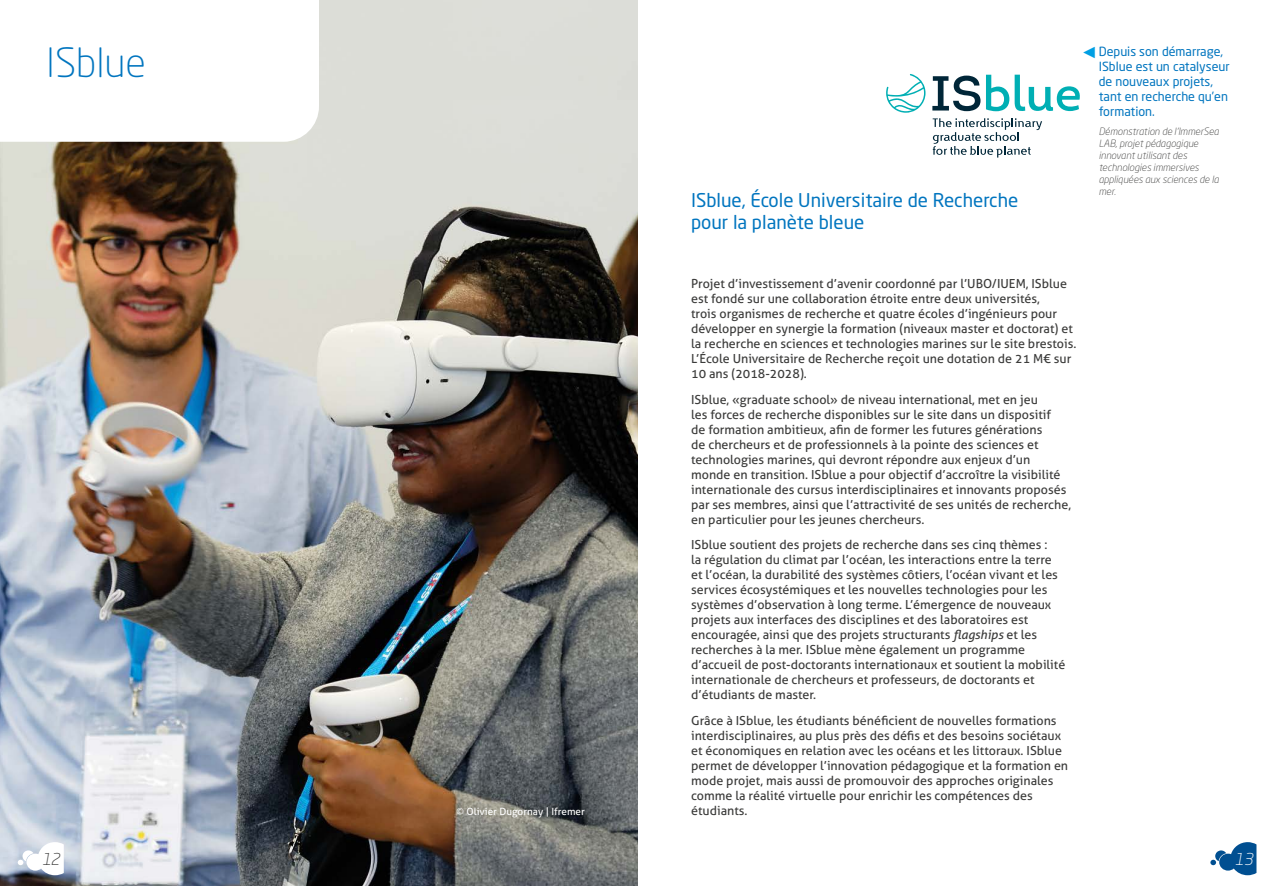
<style>
.page{position:relative;width:1276px;height:886px;background:#fff}
.page>*{position:absolute;margin:0;border:0;box-sizing:border-box;transform-origin:0 0}
.t1{font:300 40px "Neo Sans Std";color:#0075bf}
.t2{font:18.75px/22.5px "Neo Sans Std";color:#0075bf}
.t3{font:italic 300 16.25px "Neo Sans Std";color:#3c3c3b}
.t4{font:italic 300 16.25px "Neo Sans Std";color:#fff}
.t5{font:italic 700 16.25px "Arial";color:#009fe3}
.t6{font:12.5px/15px "Aller";color:#3c3c3b}
.t7{font:12.5px/15px "Neo Sans Std";color:#0075bf}
.t8{font:italic 300 10px/12px "Neo Sans Std";color:#3c3c3b}
.t9{font:10px "Aller";color:#fff}
.s1{font-family:"Neo Sans Std"}
.s2{font-style:italic}
</style>
<div class="page">
<img style="left:0;top:0;width:638px;height:886px">
<svg style="left:1210px;top:842px;width:46px;height:33px"></svg>
<svg style="left:18px;top:842px;width:46px;height:33px"></svg>
<svg style="left:0;top:0;width:319px;height:142px"></svg>
<svg style="left:932px;top:76px;width:48px;height:35px"></svg>
<svg style="left:986px;top:75px;width:94px;height:37px"></svg>
<svg style="left:932px;top:118px;width:110px;height:40px"></svg>
<svg style="left:886px;top:74px;width:39px;height:39px"></svg>
<h1 class="t1" style="left:46px;top:38px;width:101px">ISblue</h1>
<p class="t9" style="left:456px;top:805px;width:130px"><span class="s1">©</span> Olivier Dugornay | Ifremer</p>
<h2 class="t2" style="left:691px;top:188px;width:329px">ISblue, École Universitaire de Recherche pour la planète bleue</h2>
<p class="t7" style="left:1098px;top:43px;width:132px">Depuis son démarrage,<br>ISblue est un catalyseur de nouveaux projets, tant en recherche qu’en formation.</p>
<p class="t8" style="left:1098px;top:125px;width:122px">Démonstration de l’ImmerSea<br>LAB, projet pédagogique innovant utilisant des technologies immersives appliquées aux sciences de la mer.</p>
<h3 class="t5" style="left:1081px;top:41px;width:18px">◄</h3>
<p class="t6" style="left:691px;top:276px;width:387px">Projet d’investissement d’avenir coordonné par l’UBO/IUEM, ISblue est fondé sur une collaboration étroite entre deux universités,<br>trois organismes de recherche et quatre écoles d’ingénieurs pour développer en synergie la formation (niveaux master et doctorat) et la recherche en sciences et technologies marines sur le site brestois.<br>L’École Universitaire de Recherche reçoit une dotation de 21 M€ sur 10 ans (2018-2028).</p>
<p class="t6" style="left:691px;top:392px;width:381px">ISblue, «graduate school» de niveau international, met en jeu<br>les forces de recherche disponibles sur le site dans un dispositif<br>de formation ambitieux, afin de former les futures générations<br>de chercheurs et de professionnels à la pointe des sciences et technologies marines, qui devront répondre aux enjeux d’un monde en transition. ISblue a pour objectif d’accroître la visibilité internationale des cursus interdisciplinaires et innovants proposés par ses membres, ainsi que l’attractivité de ses unités de recherche, en particulier pour les jeunes chercheurs.</p>
<p class="t6" style="left:691px;top:537px;width:376px">ISblue soutient des projets de recherche dans ses cinq thèmes :<br>la régulation du climat par l’océan, les interactions entre la terre et l’océan, la durabilité des systèmes côtiers, l’océan vivant et les services écosystémiques et les nouvelles technologies pour les systèmes d’observation à long terme. L’émergence de nouveaux projets aux interfaces des disciplines et des laboratoires est encouragée, ainsi que des projets structurants <span class="s2">flagships</span> et les recherches à la mer. ISblue mène également un programme d’accueil de post-doctorants internationaux et soutient la mobilité internationale de chercheurs et professeurs, de doctorants et d’étudiants de master.</p>
<p class="t6" style="left:691px;top:713px;width:378px">Grâce à ISblue, les étudiants bénéficient de nouvelles formations interdisciplinaires, au plus près des défis et des besoins sociétaux et économiques en relation avec les océans et les littoraux. ISblue permet de développer l’innovation pédagogique et la formation en mode projet, mais aussi de promouvoir des approches originales comme la réalité virtuelle pour enrichir les compétences des étudiants.</p>
<h3 class="t3" style="left:42px;top:849px;width:19px">12</h3>
<h3 class="t4" style="left:1235px;top:849px;width:19px">13</h3>
</div>
